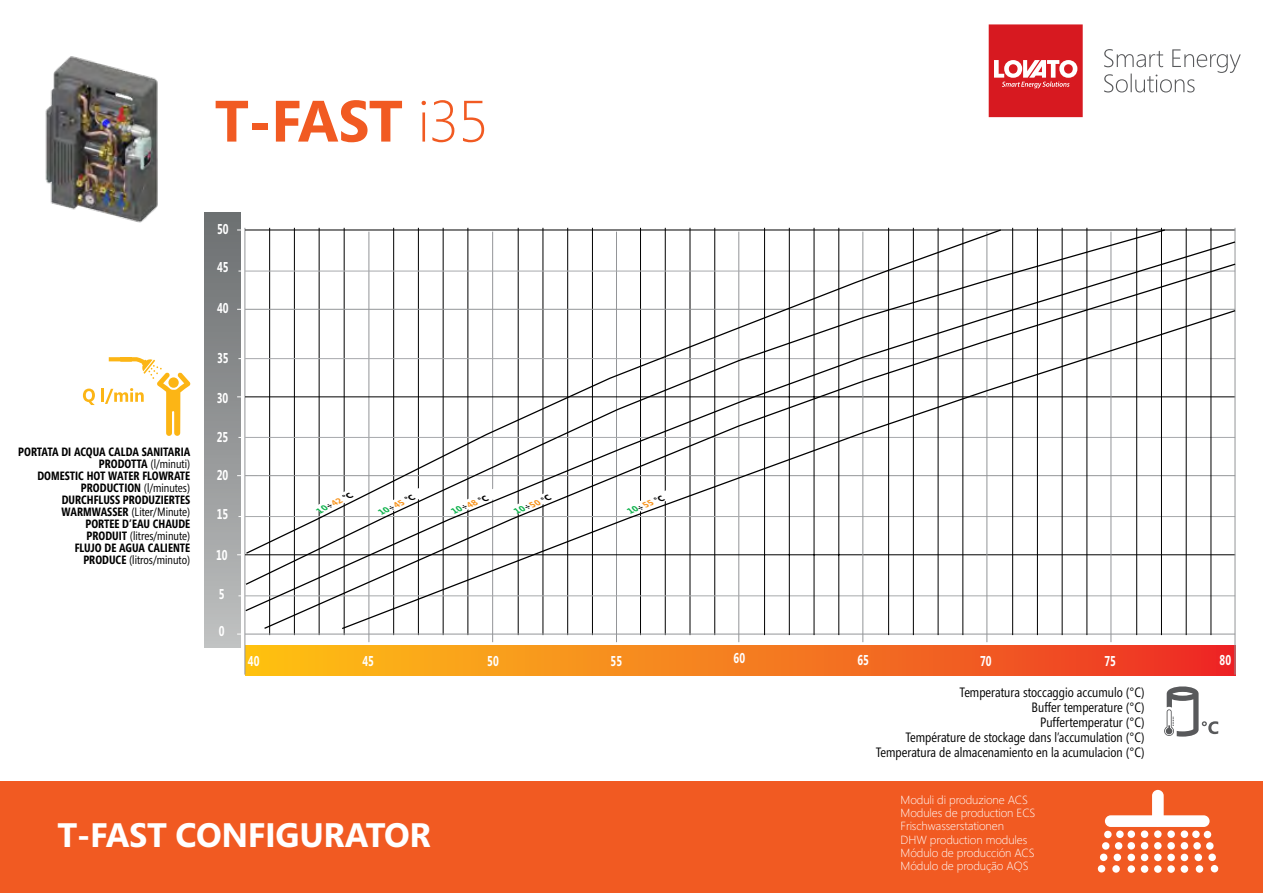
<style>
.page{position:relative;width:1263px;height:893px;background:#fff}
.page>*{position:absolute;margin:0;border:0;box-sizing:border-box;transform-origin:0 0}
.t1{font:700 58.2px "Segoe";color:#f15a22}
.t2{font:700 33.9px "Segoe";letter-spacing:-.01em;color:#fff}
.t3{font:700 14.25px "Segoe";color:#fff;scale:.7 1}
.t4{font:13.5px/15px "Segoe Condensed";color:#000;text-align:right}
.t5{font:700 12px/12px "Segoe Condensed";color:#000;text-align:right}
.t6{font:300 11.85px/13.4px "Segoe";letter-spacing:-.01em;color:#fff}
.t7{font:italic 700 8.4px "Segoe";color:#000;scale:1.06 1}
.t8{font:italic 700 8.4px "Segoe";color:#000;scale:1.07 1}
.t9{font:italic 700 8.25px "Segoe";color:#000;scale:1.08 1}
.s1{font-weight:300}
.s2{font-weight:400}
.s3{color:#0db14b}
.s4{color:#f7941e}
</style>
<div class="page">
<div style="left:989px;top:24px;width:94px;height:93px;background:#d71920;border:2px solid #d71920"></div>
<svg style="left:994px;top:60px;width:83px;height:28px"></svg>
<svg style="left:1104px;top:49px;width:137px;height:44px"></svg>
<div style="left:0;top:781px;width:1263px;height:112px;background:#f15a22"></div>
<svg style="left:1105px;top:790px;width:104px;height:37px"></svg>
<div style="left:1181px;top:830px;width:7px;height:8px;background:#fff;border-radius:50%"></div>
<div style="left:1167px;top:830px;width:8px;height:8px;background:#fff;border-radius:50%"></div>
<div style="left:1154px;top:830px;width:7px;height:8px;background:#fff;border-radius:50%"></div>
<div style="left:1141px;top:830px;width:7px;height:8px;background:#fff;border-radius:50%"></div>
<div style="left:1127px;top:830px;width:8px;height:8px;background:#fff;border-radius:50%"></div>
<div style="left:1181px;top:842px;width:7px;height:7px;background:#fff;border-radius:50%"></div>
<div style="left:1167px;top:842px;width:8px;height:7px;background:#fff;border-radius:50%"></div>
<div style="left:1154px;top:842px;width:7px;height:7px;background:#fff;border-radius:50%"></div>
<div style="left:1141px;top:842px;width:7px;height:7px;background:#fff;border-radius:50%"></div>
<div style="left:1127px;top:842px;width:8px;height:7px;background:#fff;border-radius:50%"></div>
<div style="left:1181px;top:854px;width:7px;height:7px;background:#fff;border-radius:50%"></div>
<div style="left:1167px;top:854px;width:8px;height:7px;background:#fff;border-radius:50%"></div>
<div style="left:1154px;top:854px;width:7px;height:7px;background:#fff;border-radius:50%"></div>
<div style="left:1141px;top:854px;width:7px;height:7px;background:#fff;border-radius:50%"></div>
<div style="left:1127px;top:854px;width:8px;height:7px;background:#fff;border-radius:50%"></div>
<svg style="left:1203px;top:830px;width:8px;height:9px"></svg>
<div style="left:1206px;top:842px;width:8px;height:8px;background:#fff;border-radius:3px"></div>
<div style="left:1208px;top:853px;width:8px;height:8px;background:#fff;border-radius:3px"></div>
<div style="left:1210px;top:865px;width:8px;height:8px;background:#fff;border-radius:3px"></div>
<div style="left:1192px;top:830px;width:8px;height:8px;background:#fff;border-radius:50%"></div>
<div style="left:1193px;top:842px;width:8px;height:8px;background:#fff;border-radius:50%"></div>
<div style="left:1194px;top:853px;width:8px;height:8px;background:#fff;border-radius:50%"></div>
<div style="left:1195px;top:865px;width:8px;height:8px;background:#fff;border-radius:50%"></div>
<div style="left:1181px;top:865px;width:7px;height:8px;background:#fff;border-radius:50%"></div>
<div style="left:1167px;top:865px;width:8px;height:8px;background:#fff;border-radius:50%"></div>
<div style="left:1154px;top:865px;width:7px;height:8px;background:#fff;border-radius:50%"></div>
<div style="left:1141px;top:865px;width:7px;height:8px;background:#fff;border-radius:50%"></div>
<div style="left:1127px;top:865px;width:8px;height:8px;background:#fff;border-radius:50%"></div>
<div style="left:1116px;top:830px;width:8px;height:8px;background:#fff;border-radius:50%"></div>
<div style="left:1115px;top:842px;width:7px;height:8px;background:#fff;border-radius:50%"></div>
<div style="left:1113px;top:853px;width:8px;height:8px;background:#fff;border-radius:50%"></div>
<div style="left:1112px;top:865px;width:8px;height:8px;background:#fff;border-radius:50%"></div>
<svg style="left:1104px;top:830px;width:8px;height:8px"></svg>
<div style="left:1102px;top:842px;width:8px;height:8px;background:#fff;border-radius:3px"></div>
<svg style="left:1099px;top:853px;width:9px;height:8px"></svg>
<svg style="left:1097px;top:865px;width:8px;height:8px"></svg>
<svg style="left:1164px;top:686px;width:54px;height:51px"></svg>
<svg style="left:83px;top:389px;width:12px;height:16px"></svg>
<svg style="left:102px;top:357px;width:88px;height:79px"></svg>
<img style="left:45px;top:56px;width:113px;height:167px">
<div style="left:245px;top:646px;width:990px;height:29px;background:linear-gradient(to right,#fec615,#ed2f27)"></div>
<hr style="left:245px;top:228px;width:1px;height:447px;background:#939598">
<hr style="left:269px;top:228px;width:1px;height:407px;background:#000">
<hr style="left:294px;top:228px;width:1px;height:407px;background:#000">
<hr style="left:319px;top:228px;width:1px;height:407px;background:#000">
<hr style="left:344px;top:228px;width:1px;height:407px;background:#000">
<hr style="left:369px;top:232px;width:1px;height:410px;background:#939598">
<hr style="left:393px;top:228px;width:1px;height:407px;background:#000">
<hr style="left:418px;top:228px;width:1px;height:407px;background:#000">
<hr style="left:443px;top:228px;width:1px;height:407px;background:#000">
<hr style="left:468px;top:228px;width:1px;height:407px;background:#000">
<hr style="left:492px;top:232px;width:1px;height:410px;background:#939598">
<hr style="left:518px;top:228px;width:1px;height:407px;background:#000">
<hr style="left:543px;top:228px;width:1px;height:407px;background:#000">
<hr style="left:567px;top:228px;width:1px;height:407px;background:#000">
<hr style="left:592px;top:228px;width:1px;height:407px;background:#000">
<hr style="left:616px;top:232px;width:1px;height:410px;background:#939598">
<hr style="left:640px;top:228px;width:1px;height:407px;background:#000">
<hr style="left:665px;top:228px;width:1px;height:407px;background:#000">
<hr style="left:690px;top:228px;width:1px;height:407px;background:#000">
<hr style="left:714px;top:228px;width:1px;height:407px;background:#000">
<hr style="left:738px;top:232px;width:1px;height:410px;background:#939598">
<hr style="left:245px;top:634px;width:990px;height:1px;background:#939598">
<hr style="left:764px;top:228px;width:1px;height:407px;background:#000">
<hr style="left:789px;top:228px;width:1px;height:407px;background:#000">
<hr style="left:814px;top:228px;width:1px;height:407px;background:#000">
<hr style="left:838px;top:228px;width:1px;height:407px;background:#000">
<hr style="left:862px;top:232px;width:1px;height:410px;background:#939598">
<hr style="left:888px;top:228px;width:1px;height:407px;background:#000">
<hr style="left:913px;top:228px;width:1px;height:407px;background:#000">
<hr style="left:938px;top:228px;width:1px;height:407px;background:#000">
<hr style="left:962px;top:228px;width:1px;height:407px;background:#000">
<hr style="left:986px;top:232px;width:1px;height:410px;background:#939598">
<hr style="left:1012px;top:228px;width:1px;height:407px;background:#000">
<hr style="left:1037px;top:228px;width:1px;height:407px;background:#000">
<hr style="left:1062px;top:228px;width:1px;height:407px;background:#000">
<hr style="left:1087px;top:228px;width:1px;height:407px;background:#000">
<hr style="left:1111px;top:232px;width:1px;height:410px;background:#939598">
<hr style="left:1136px;top:228px;width:1px;height:407px;background:#000">
<hr style="left:1161px;top:228px;width:1px;height:407px;background:#000">
<hr style="left:1186px;top:228px;width:1px;height:407px;background:#000">
<hr style="left:1211px;top:228px;width:1px;height:407px;background:#000">
<hr style="left:1235px;top:228px;width:1px;height:447px;background:#939598">
<div style="left:205px;top:213px;width:35px;height:434px;background:linear-gradient(to bottom,#6a6e6f,#bebfbf)"></div>
<svg style="left:244px;top:228px;width:991px;height:402px"></svg>
<svg style="left:314px;top:484px;width:53px;height:30px"></svg>
<svg style="left:376px;top:486px;width:54px;height:29px"></svg>
<svg style="left:449px;top:487px;width:55px;height:27px"></svg>
<svg style="left:625px;top:487px;width:56px;height:28px"></svg>
<svg style="left:512px;top:487px;width:55px;height:27px"></svg>
<h1 class="t1" style="left:215px;top:80px;width:275px">T-FAST <span class="s1">i35</span></h1>
<p class="t3" style="left:217px;top:218px;width:18px">50</p>
<p class="t3" style="left:217px;top:257px;width:18px">45</p>
<p class="t3" style="left:217px;top:298px;width:18px">40</p>
<p class="t3" style="left:217px;top:348px;width:18px">35</p>
<p class="t3" style="left:217px;top:388px;width:18px">30</p>
<p class="t5" style="left:18px;top:446px;width:173px">PORTATA DI ACQUA CALDA SANITARIA<br>PRODOTTA <span class="s2">(l/minuti)<br></span>DOMESTIC HOT WATER FLOWRATE<br>PRODUCTION <span class="s2">(l/minutes)<br></span>DURCHFLUSS PRODUZIERTES<br>WARMWASSER <span class="s2">(Liter/Minute)<br></span>PORTEE D’EAU CHAUDE<br>PRODUIT <span class="s2">(litres/minute)<br></span>FLUJO DE AGUA CALIENTE<br>PRODUCE <span class="s2">(litros/minuto)</span></p>
<p class="t3" style="left:217px;top:426px;width:18px">25</p>
<p class="t3" style="left:217px;top:465px;width:18px">20</p>
<p class="t3" style="left:217px;top:504px;width:18px">15</p>
<p class="t3" style="left:216px;top:545px;width:18px">10</p>
<p class="t3" style="left:219px;top:584px;width:10px">5</p>
<p class="t3" style="left:219px;top:621px;width:10px">0</p>
<p class="t9" style="left:316px;top:506px;width:37px;rotate:-27deg"><span class="s3">10</span>÷<span class="s4">42</span> °C</p>
<p class="t8" style="left:378px;top:507px;width:37px;rotate:-25deg"><span class="s3">10</span>÷<span class="s4">45</span> °C</p>
<p class="t7" style="left:451px;top:506px;width:38px;rotate:-22deg"><span class="s3">10</span>÷<span class="s4">48</span> °C</p>
<p class="t7" style="left:627px;top:506px;width:38px;rotate:-22deg"><span class="s3">10</span>÷<span class="s4">55</span> °C</p>
<p class="t7" style="left:513px;top:505px;width:38px;rotate:-22deg"><span class="s3">10</span>÷<span class="s4">50</span> °C</p>
<p class="t3" style="left:248px;top:650px;width:18px">40</p>
<p class="t3" style="left:362px;top:650px;width:18px">45</p>
<p class="t3" style="left:487px;top:651px;width:18px">50</p>
<p class="t3" style="left:611px;top:650px;width:18px">55</p>
<p class="t3" style="left:733px;top:647px;width:18px">60</p>
<p class="t3" style="left:857px;top:650px;width:18px">65</p>
<p class="t3" style="left:980px;top:651px;width:18px">70</p>
<p class="t3" style="left:1104px;top:650px;width:18px">75</p>
<p class="t3" style="left:1219px;top:650px;width:18px">80</p>
<p class="t4" style="left:876px;top:684px;width:270px">Temperatura stoccaggio accumulo (°C)<br>Buffer temperature (°C)<br>Puffertemperatur (°C)<br>Température de stockage dans l’accumulation (°C)<br>Temperatura de almacenamiento en la acumulacion (°C)</p>
<h2 class="t2" style="left:57px;top:811px;width:375px">T-FAST CONFIGURATOR</h2>
<p class="t6" style="left:901px;top:793px;width:136px">Moduli di produzione ACS<br>Modules de production ECS<br>Frischwasserstationen<br>DHW production modules<br>Módulo de producción ACS<br>Módulo de produção AQS</p>
</div>
